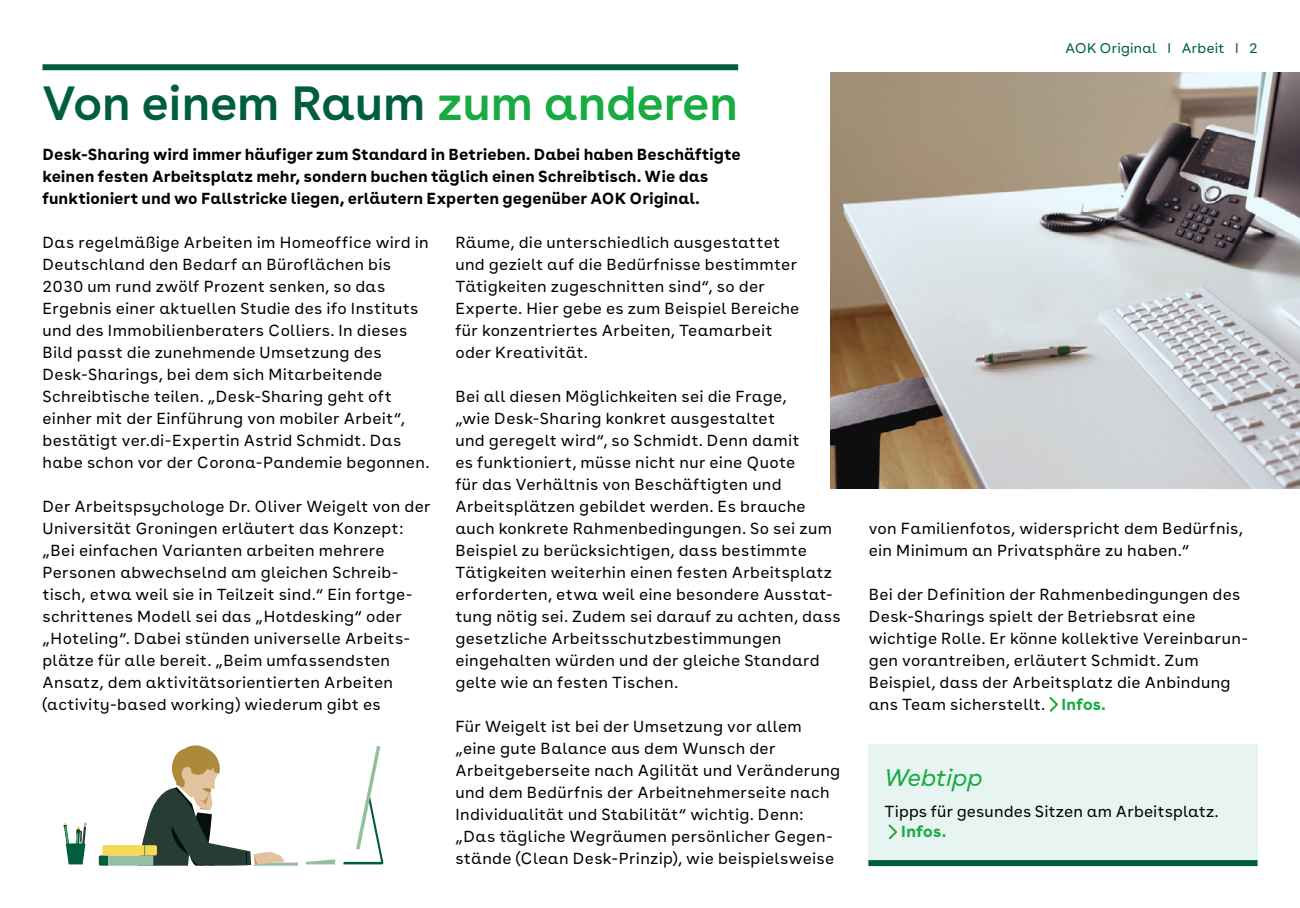
<style>
.page{position:relative;width:1300px;height:908px;background:#fff}
.page>*{position:absolute;margin:0;border:0;box-sizing:border-box;transform-origin:0 0}
.t1{font:600 48px "AOK Buenos Aires";color:#005e3f}
.t2{font:italic 24px "AOK Buenos Aires";letter-spacing:-.005em;color:#18ab42}
.t3{font:16px/22px "AOK Buenos Aires Text";letter-spacing:.02em;color:#000}
.t4{font:700 16px/22px "AOK Buenos Aires Text";color:#000}
.t5{font:700 16px "AOK Buenos Aires";letter-spacing:.02em;color:#18ab42}
.t6{font:14px "AOK Buenos Aires";letter-spacing:.02em;color:#005e3f}
.s1{color:#18ab42}
.s2{font-family:"AOK Buenos Aires";font-weight:700;color:#18ab42}
</style>
<div class="page">
<div style="left:868px;top:744px;width:390px;height:119px;background:#e8f4f2"></div>
<svg style="left:888px;top:824px;width:9px;height:16px"></svg>
<svg style="left:1049px;top:696px;width:9px;height:16px"></svg>
<div style="left:868px;top:860px;width:390px;height:6px;background:#005e3f"></div>
<img style="left:830px;top:72px;width:470px;height:416px">
<div style="left:43px;top:64px;width:695px;height:6px;background:#005e3f"></div>
<svg style="left:99px;top:745px;width:198px;height:121px"></svg>
<svg style="left:343px;top:746px;width:41px;height:118px"></svg>
<svg style="left:306px;top:859px;width:29px;height:5px"></svg>
<svg style="left:64px;top:822px;width:22px;height:42px"></svg>
<h1 class="t1" style="left:43px;top:63px;width:697px">Von einem Raum <span class="s1">zum anderen</span></h1>
<p class="t4" style="left:43px;top:142px;width:700px">Desk-Sharing wird immer häufiger zum Standard in Betrieben. Dabei haben Beschäftigte keinen festen Arbeitsplatz mehr, sondern buchen täglich einen Schreibtisch. Wie das funktioniert und wo Fallstricke liegen, erläutern Experten gegenüber AOK Original.</p>
<p class="t3" style="left:43px;top:230px;width:388px">Das regelmäßige Arbeiten im Homeoffice wird in Deutschland den Bedarf an Büroflächen bis 2030 um rund zwölf Prozent senken, so das Ergebnis einer aktuellen Studie des ifo Instituts und des Immobilienberaters Colliers. In dieses Bild passt die zunehmende Umsetzung des Desk-Sharings, bei dem sich Mitarbeitende Schreibtische teilen. „Desk-Sharing geht oft einher mit der Einführung von mobiler Arbeit“, bestätigt ver.di-Expertin Astrid Schmidt. Das habe schon vor der Corona-Pandemie begonnen.</p>
<p class="t3" style="left:43px;top:494px;width:390px">Der Arbeitspsychologe Dr. Oliver Weigelt von der Universität Groningen erläutert das Konzept: „Bei einfachen Varianten arbeiten mehrere Personen abwechselnd am gleichen Schreib&shy;tisch, etwa weil sie in Teilzeit sind.“ Ein fortge&shy;schrittenes Modell sei das „Hotdesking“ oder „Hoteling“. Dabei stünden universelle Arbeits&shy;plätze für alle bereit. „Beim umfassendsten Ansatz, dem aktivitätsorientierten Arbeiten (activity-based working) wiederum gibt es</p>
<p class="t3" style="left:455px;top:230px;width:346px">Räume, die unterschiedlich ausgestattet und gezielt auf die Bedürfnisse bestimmter Tätigkeiten zugeschnitten sind“, so der Experte. Hier gebe es zum Beispiel Bereiche für konzentriertes Arbeiten, Teamarbeit oder Kreativität.</p>
<p class="t3" style="left:455px;top:384px;width:387px">Bei all diesen Möglichkeiten sei die Frage,<br>„wie Desk-Sharing konkret ausgestaltet<br>und geregelt wird“, so Schmidt. Denn damit<br>es funktioniert, müsse nicht nur eine Quote<br>für das Verhältnis von Beschäftigten und Arbeitsplätzen gebildet werden. Es brauche auch konkrete Rahmenbedingungen. So sei zum Beispiel zu berücksichtigen, dass bestimmte Tätigkeiten weiterhin einen festen Arbeitsplatz erforderten, etwa weil eine besondere Ausstat&shy;tung nötig sei. Zudem sei darauf zu achten, dass gesetzliche Arbeitsschutzbestimmungen eingehalten würden und der gleiche Standard gelte wie an festen Tischen.</p>
<p class="t3" style="left:455px;top:714px;width:386px">Für Weigelt ist bei der Umsetzung vor allem „eine gute Balance aus dem Wunsch der Arbeitgeberseite nach Agilität und Veränderung und dem Bedürfnis der Arbeitnehmerseite nach Individualität und Stabilität“ wichtig. Denn: „Das tägliche Wegräumen persönlicher Gegen&shy;stände (Clean Desk-Prinzip), wie beispielsweise</p>
<p class="t6" style="left:1066px;top:36px;width:193px">AOK Original I Arbeit I 2</p>
<p class="t3" style="left:869px;top:516px;width:376px">von Familienfotos, widerspricht dem Bedürfnis, ein Minimum an Privatsphäre zu haben.“</p>
<p class="t3" style="left:869px;top:582px;width:381px">Bei der Definition der Rahmenbedingungen des Desk-Sharings spielt der Betriebsrat eine wichtige Rolle. Er könne kollektive Vereinbarun&shy;gen vorantreiben, erläutert Schmidt. Zum Beispiel, dass der Arbeitsplatz die Anbindung ans Team sicherstellt. <span class="s2">Infos.</span></p>
<h2 class="t2" style="left:884px;top:758px;width:100px">Webtipp</h2>
<p class="t3" style="left:884px;top:799px;width:336px">Tipps für gesundes Sitzen am Arbeitsplatz.</p>
<p class="t5" style="left:901px;top:818px;width:46px">Infos.</p>
</div>
